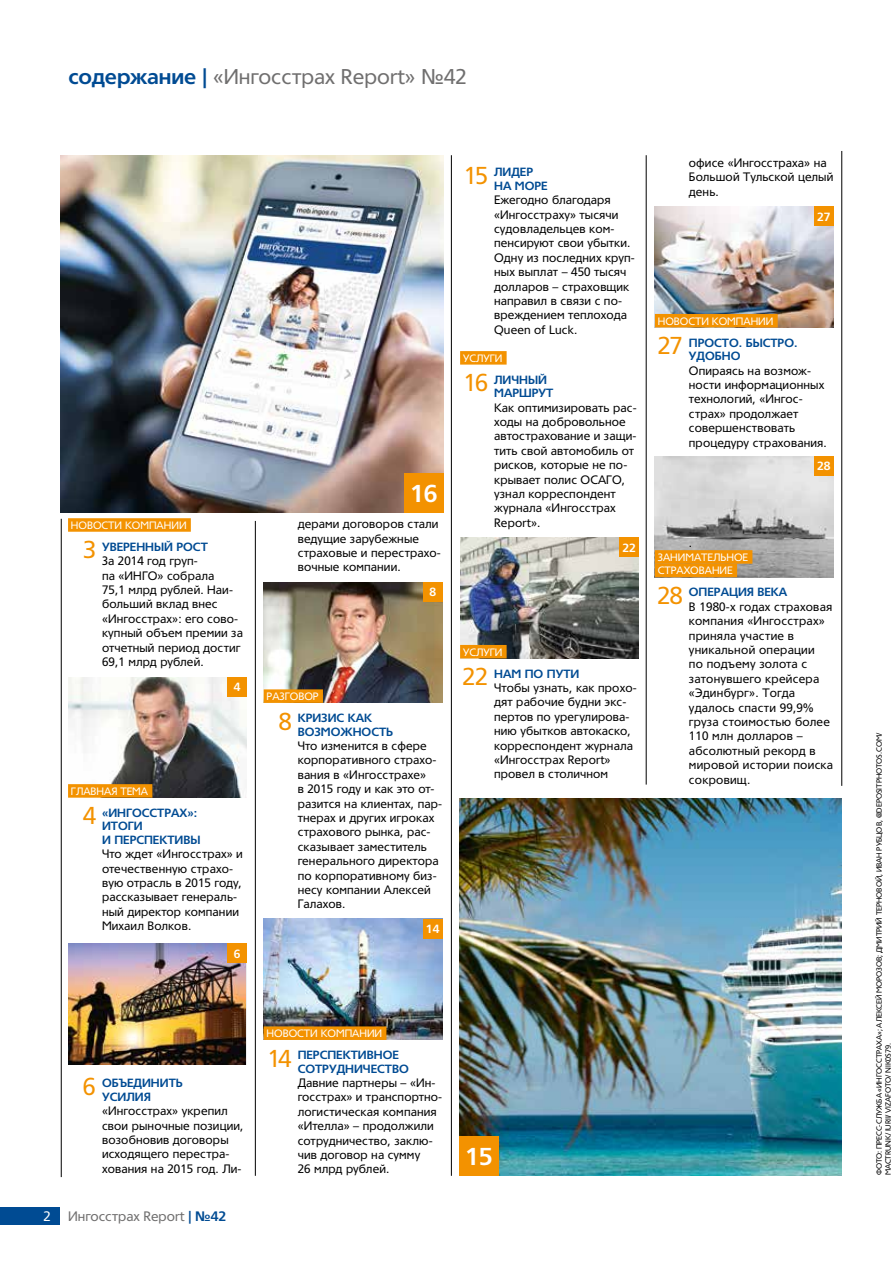
<style>
.page{position:relative;width:893px;height:1263px;background:#fff}
.page>*{position:absolute;margin:0;border:0;box-sizing:border-box;transform-origin:0 0}
.t1{font:700 24px "Tornado C";color:#fff}
.t2{font:21px "Tornado C";color:#706f6f}
.t3{font:13.5px "Tornado C";color:#706f6f}
.t4{font:13.5px "Tornado C";color:#fff}
.t5{font:12px/14.4px "Tornado C";letter-spacing:.01em;color:#000}
.t6{font:700 11.7px/13.5px "Tornado C";color:#004b93}
.t7{font:700 11.7px "Tornado C";color:#fff}
.t8{font:10.5px/13.5px "Tornado C";color:#fff}
.t9{font:7.5px/9px "Tornado C";letter-spacing:-.01em;color:#000}
.s1{font-weight:700;color:#004b93}
.s2{font-weight:400;font-size:24px;color:#f39200}
</style>
<div class="page">
<div style="left:0;top:1208px;width:60px;height:17px;background:#004b93"></div>
<img style="left:655px;top:207px;width:178px;height:120px">
<div style="left:814px;top:207px;width:19px;height:19px;background:#f39200"></div>
<img style="left:68px;top:677px;width:179px;height:121px">
<div style="left:227px;top:677px;width:20px;height:19px;background:#f39200"></div>
<img style="left:264px;top:582px;width:178px;height:121px">
<div style="left:423px;top:582px;width:19px;height:19px;background:#f39200"></div>
<img style="left:655px;top:456px;width:178px;height:121px">
<div style="left:814px;top:456px;width:19px;height:19px;background:#f39200"></div>
<img style="left:460px;top:537px;width:179px;height:121px">
<div style="left:620px;top:537px;width:19px;height:20px;background:#f39200"></div>
<img style="left:264px;top:919px;width:178px;height:121px">
<div style="left:423px;top:919px;width:19px;height:19px;background:#f39200"></div>
<div style="left:460px;top:351px;width:47px;height:14px;background:#f39200"></div>
<div style="left:460px;top:645px;width:47px;height:13px;background:#f39200"></div>
<div style="left:264px;top:689px;width:59px;height:14px;background:#f39200"></div>
<div style="left:264px;top:1026px;width:122px;height:14px;background:#f39200"></div>
<div style="left:68px;top:518px;width:123px;height:14px;background:#f39200"></div>
<div style="left:68px;top:784px;width:84px;height:14px;background:#f39200"></div>
<img style="left:459px;top:799px;width:383px;height:377px">
<img style="left:61px;top:155px;width:383px;height:357px">
<div style="left:404px;top:473px;width:40px;height:39px;background:#f39200"></div>
<div style="left:459px;top:1136px;width:40px;height:40px;background:#f39200"></div>
<hr style="left:61px;top:519px;width:1px;height:658px;background:#000">
<hr style="left:841px;top:151px;width:1px;height:635px;background:#000">
<hr style="left:451px;top:155px;width:1px;height:1021px;background:#000">
<hr style="left:255px;top:521px;width:1px;height:655px;background:#000">
<hr style="left:646px;top:155px;width:1px;height:629px;background:#000">
<img style="left:68px;top:944px;width:177px;height:120px">
<div style="left:227px;top:944px;width:20px;height:19px;background:#f39200"></div>
<div style="left:655px;top:314px;width:123px;height:13px;background:#f39200"></div>
<div style="left:655px;top:550px;width:97px;height:14px;background:#f39200"></div>
<div style="left:655px;top:564px;width:82px;height:13px;background:#f39200"></div>
<h2 class="t2" style="left:68px;top:66px;width:400px"><span class="s1">cодержание |</span> «Ингосстрах Report» №42</h2>
<p class="t8" style="left:71px;top:519px;width:117px">НОВОСТИ КОМПАНИИ</p>
<p class="t6" style="left:83px;top:540px;width:126px"><span class="s2">3</span> УВЕРЕННЫЙ РОСТ</p>
<p class="t5" style="left:102px;top:554px;width:142px">За 2014 год груп-<br>па «ИНГО» собрала<br>75,1 млрд рублей. Наи&shy;больший вклад внес «Ингосстрах»: его сово&shy;купный объем премии за отчетный период достиг<br>69,1 млрд рублей.</p>
<p class="t7" style="left:234px;top:680px;width:8px">4</p>
<p class="t8" style="left:71px;top:784px;width:79px">ГЛАВНАЯ ТЕМА</p>
<p class="t6" style="left:102px;top:806px;width:100px;text-indent:-19px"><span class="s2">4</span> «ИНГОССТРАХ»:<br>ИТОГИ<br>И ПЕРСПЕКТИВЫ</p>
<p class="t5" style="left:102px;top:847px;width:142px">Что ждет «Ингосстрах» и отечественную страхо&shy;вую отрасль в 2015 году, рассказывает генераль&shy;ный директор компании<br>Михаил Волков.</p>
<p class="t7" style="left:234px;top:947px;width:8px">6</p>
<h1 class="t1" style="left:410px;top:480px;width:29px">16</h1>
<p class="t5" style="left:298px;top:517px;width:145px">дерами договоров стали ведущие зарубежные страховые и перестрахо&shy;вочные компании.</p>
<p class="t7" style="left:429px;top:586px;width:8px">8</p>
<p class="t8" style="left:267px;top:690px;width:54px">РАЗГОВОР</p>
<p class="t6" style="left:298px;top:711px;width:97px;text-indent:-19px"><span class="s2">8</span> КРИЗИС КАК<br>ВОЗМОЖНОСТЬ</p>
<p class="t5" style="left:298px;top:739px;width:146px">Что изменится в сфере корпоративного страхо&shy;вания в «Ингосстрахе»<br>в 2015 году и как это от&shy;разится на клиентах, пар&shy;тнерах и других игроках страхового рынка, рас&shy;сказывает заместитель генерального директора по корпоративному биз&shy;несу компании Алексей<br>Галахов.</p>
<p class="t7" style="left:426px;top:922px;width:15px">14</p>
<p class="t6" style="left:494px;top:166px;width:55px;text-indent:-30px"><span class="s2">15</span> ЛИДЕР<br>НА МОРЕ</p>
<p class="t5" style="left:494px;top:193px;width:142px">Ежегодно благодаря «Ингосстраху» тысячи судовладельцев ком&shy;пенсируют свои убытки.<br>Одну из последних круп&shy;ных выплат – 450 тысяч долларов – страховщик направил в связи с по&shy;вреждением теплохода<br>Queen of Luck.</p>
<p class="t8" style="left:463px;top:351px;width:41px">УСЛУГИ</p>
<p class="t6" style="left:494px;top:373px;width:61px;text-indent:-31px"><span class="s2">16</span> ЛИЧНЫЙ<br>МАРШРУТ</p>
<p class="t5" style="left:494px;top:400px;width:144px">Как оптимизировать рас&shy;ходы на добровольное автострахование и защи&shy;тить свой автомобиль от рисков, которые не по&shy;крывает полис ОСАГО, узнал корреспондент журнала «Ингосстрах<br>Report».</p>
<p class="t7" style="left:622px;top:541px;width:15px">22</p>
<p class="t8" style="left:463px;top:645px;width:41px">УСЛУГИ</p>
<p class="t6" style="left:463px;top:667px;width:118px"><span class="s2">22</span> НАМ ПО ПУТИ</p>
<p class="t5" style="left:494px;top:681px;width:144px">Чтобы узнать, как прохо&shy;дят рабочие будни экс&shy;пертов по урегулирова&shy;нию убытков автокаско, корреспондент журнала «Ингосстрах Report» провел в столичном</p>
<p class="t5" style="left:689px;top:156px;width:146px">офисе «Ингосстраха» на<br>Большой Тульской целый день.</p>
<p class="t7" style="left:817px;top:210px;width:15px">27</p>
<p class="t8" style="left:658px;top:314px;width:117px">НОВОСТИ КОМПАНИИ</p>
<p class="t6" style="left:689px;top:336px;width:110px;text-indent:-31px"><span class="s2">27</span> ПРОСТО. БЫСТРО.<br>УДОБНО</p>
<p class="t5" style="left:689px;top:363px;width:139px">Опираясь на возмож&shy;ности информационных технологий, «Ингос&shy;страх» продолжает совершенствовать процедуру страхования.</p>
<p class="t7" style="left:817px;top:460px;width:15px">28</p>
<p class="t5" style="left:689px;top:536px;width:5px">.</p>
<p class="t8" style="left:658px;top:551px;width:92px">ЗАНИМАТЕЛЬНОЕ<br>СТРАХОВАНИЕ</p>
<p class="t6" style="left:658px;top:586px;width:131px"><span class="s2">28</span> ОПЕРАЦИЯ ВЕКА</p>
<p class="t5" style="left:689px;top:599px;width:146px">В 1980-х годах страховая компания «Ингосстрах» приняла участие в уникальной операции<br>по подъему золота с затонувшего крейсера «Эдинбург». Тогда удалось спасти 99,9% груза стоимостью более<br>110 млн долларов – абсолютный рекорд в мировой истории поиска сокровищ.</p>
<p class="t6" style="left:102px;top:1076px;width:82px;text-indent:-19px"><span class="s2">6</span> ОБЪЕДИНИТЬ<br>УСИЛИЯ</p>
<p class="t5" style="left:102px;top:1104px;width:143px">«Ингосстрах» укрепил свои рыночные позиции, возобновив договоры исходящего перестра&shy;хования на 2015 год. Ли-</p>
<p class="t4" style="left:43px;top:1209px;width:9px">2</p>
<p class="t3" style="left:68px;top:1209px;width:160px">Ингосстрах Report <span class="s1">| №42</span></p>
<p class="t8" style="left:267px;top:1027px;width:117px">НОВОСТИ КОМПАНИИ</p>
<p class="t6" style="left:298px;top:1048px;width:113px;text-indent:-30px"><span class="s2">14</span> ПЕРСПЕКТИВНОЕ<br>СОТРУДНИЧЕСТВО</p>
<p class="t5" style="left:298px;top:1076px;width:146px">Давние партнеры – «Ин&shy;госстрах» и транспортно&shy;логистическая компания «Ителла» – продолжили сотрудничество, заклю&shy;чив договор на сумму<br>26 млрд рублей.</p>
<h1 class="t1" style="left:465px;top:1144px;width:29px">15</h1>
<p class="t9" style="left:875px;top:1175px;width:444px;rotate:-90deg">ФОТО: ПРЕСС-СЛУЖБА «ИНГОССТРАХА»; АЛЕКСЕЙ МОРОЗОВ; ДМИТРИЙ ТЕРНОВОЙ, ИВАН РУБЦОВ, @DEPOSITPHOTOS.COM/<br>MACTRUNK/ IURII/ VIZAFOTO/ NIK0S79.</p>
</div>
